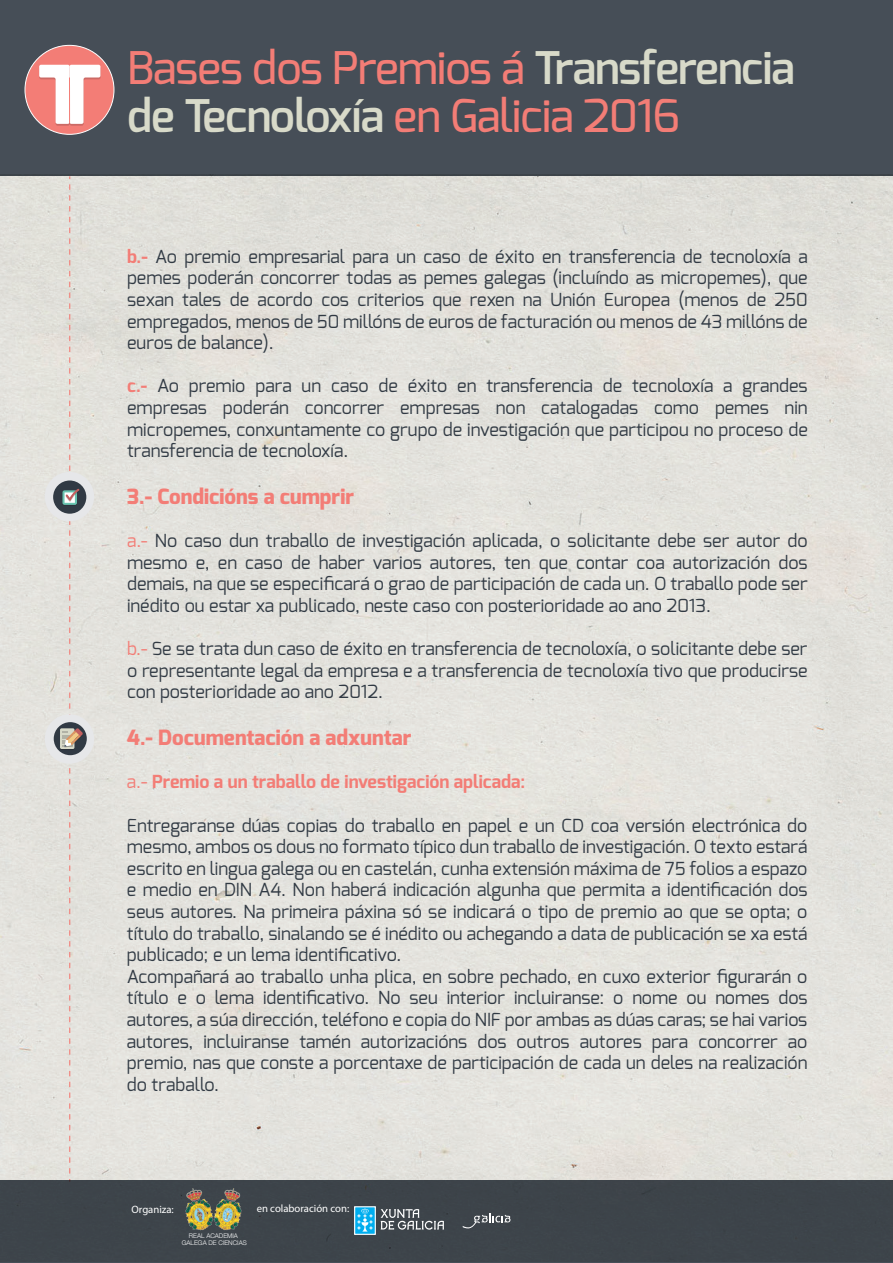
<style>
.page{position:relative;width:893px;height:1263px;background:#fff}
.page>*{position:absolute;margin:0;border:0;box-sizing:border-box;transform-origin:0 0}
.t1{font:500 45px/48.4px "Exo";letter-spacing:-.02em;color:#f37d76}
.t2{font:800 21px "Exo";color:#f37d76}
.t3{font:18px/21.6px "Exo";color:#313a44;text-align:justify}
.t4{font:700 18px "Exo";color:#f37d76}
.t5{font:10.65px "Myriad Pro";color:#fff}
.t6{font:300 6.45px/6.4px "Helvetica Neue";color:#fff;text-align:center}
.s1{font-weight:600;color:#d8dac9}
.s2{font-weight:700;color:#f37d76}
.s3{color:#f37d76}
.s4{font-weight:400}
</style>
<div class="page">
<div style="left:0;top:176px;width:893px;height:1004px;background:#e3e2dd"></div>
<div style="left:0;top:0;width:893px;height:176px;background:#464e57"></div>
<div style="left:25px;top:45px;width:89px;height:89px;background:#f37d76;border-radius:50%"></div>
<svg style="left:39px;top:65px;width:62px;height:61px"></svg>
<hr style="left:69px;top:77px;width:1px;height:46px;background:#f37d76">
<div style="left:0;top:1180px;width:893px;height:82px;background:#3d444a"></div>
<svg style="left:463px;top:1213px;width:47px;height:15px"></svg>
<div style="left:354px;top:1206px;width:22px;height:29px;background:#00aeef;border:1px solid #fff"></div>
<svg style="left:357px;top:1208px;width:16px;height:23px"></svg>
<svg style="left:381px;top:1209px;width:63px;height:21px"></svg>
<img style="left:181px;top:1189px;width:61px;height:42px">
<div style="left:45px;top:714px;width:49px;height:50px;background:#e6e7e9;border-radius:50%"></div>
<div style="left:54px;top:722px;width:33px;height:33px;background:#313a44;border-radius:50%"></div>
<div style="left:45px;top:472px;width:49px;height:49px;background:#e6e7e9;border-radius:50%"></div>
<div style="left:53px;top:480px;width:33px;height:34px;background:#313a44;border-radius:50%"></div>
<svg style="left:60px;top:176px;width:23px;height:997px;background:#dcd8d3"></svg>
<h1 class="t1" style="left:127px;top:43px;width:669px">Bases dos Premios á <span class="s1">Transferencia de Tecnoloxía</span> en Galicia 2016</h1>
<p class="t3" style="left:127px;top:245px;width:682px"><span class="s2">b.-</span> Ao premio empresarial para un caso de éxito en transferencia de tecnoloxía a pemes poderán concorrer todas as pemes galegas (incluíndo as micropemes), que sexan tales de acordo cos criterios que rexen na Unión Europea (menos de 250 empregados, menos de 50 millóns de euros de facturación ou menos de 43 millóns de euros de balance).</p>
<p class="t3" style="left:127px;top:375px;width:682px"><span class="s2">c.-</span> Ao premio para un caso de éxito en transferencia de tecnoloxía a grandes empresas poderán concorrer empresas non catalogadas como pemes nin micropemes, conxuntamente co grupo de investigación que participou no proceso de transferencia de tecnoloxía.</p>
<p class="t2" style="left:127px;top:483px;width:228px">3.- Condicións a cumprir</p>
<p class="t3" style="left:127px;top:530px;width:682px"><span class="s3">a.-</span> No caso dun traballo de investigación aplicada, o solicitante debe ser autor do mesmo e, en caso de haber varios autores, ten que contar coa autorización dos demais, na que se especificará o grao de participación de cada un. O traballo pode ser inédito ou estar xa publicado, neste caso con posterioridade ao ano 2013.</p>
<p class="t3" style="left:127px;top:638px;width:682px"><span class="s3">b.-</span> Se se trata dun caso de éxito en transferencia de tecnoloxía, o solicitante debe ser o representante legal da empresa e a transferencia de tecnoloxía tivo que producirse con posterioridade ao ano 2012.</p>
<p class="t2" style="left:127px;top:724px;width:286px">4.- Documentación a adxuntar</p>
<p class="t4" style="left:127px;top:770px;width:400px"><span class="s4">a.-</span> Premio a un traballo de investigación aplicada:</p>
<p class="t3" style="left:127px;top:814px;width:682px;text-align:left">Entregaranse dúas copias do traballo en papel e un CD coa versión electrónica do mesmo, ambos os dous no formato típico dun traballo de investigación. O texto estará escrito en lingua galega ou en castelán, cunha extensión máxima de 75 folios a espazo e medio en DIN A4. Non haberá indicación algunha que permita a identificación dos seus autores. Na primeira páxina só se indicará o tipo de premio ao que se opta; o título do traballo, sinalando se é inédito ou achegando a data de publicación se xa está publicado; e un lema identificativo.<br>Acompañará ao traballo unha plica, en sobre pechado, en cuxo exterior figurarán o título e o lema identificativo. No seu interior incluiranse: o nome ou nomes dos autores, a súa dirección, teléfono e copia do NIF por ambas as dúas caras; se hai varios autores, incluiranse tamén autorizacións dos outros autores para concorrer ao premio, nas que conste a porcentaxe de participación de cada un deles na realización do traballo.</p>
<p class="t5" style="left:132px;top:1202px;width:44px">Organiza:</p>
<p class="t6" style="left:182px;top:1232px;width:66px">REAL ACADEMIA<br>GALEGA DE CIENCIAS</p>
<p class="t5" style="left:257px;top:1202px;width:94px">en colaboración con:</p>
</div>
